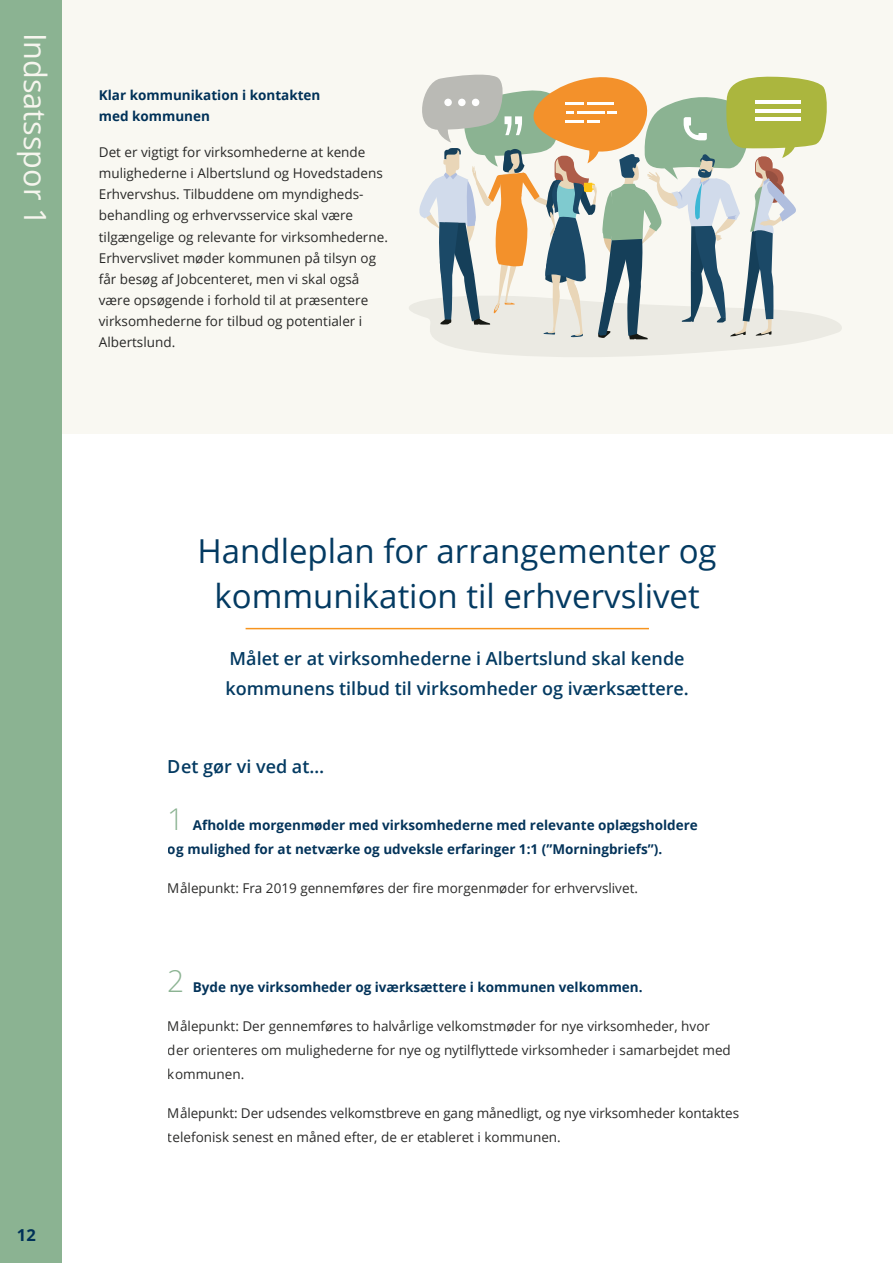
<style>
.page{position:relative;width:893px;height:1263px;background:#fff}
.page>*{position:absolute;margin:0;border:0;box-sizing:border-box;transform-origin:0 0}
.t1{font:33px/45px "Open Sans";color:#003860;text-align:center}
.t2{font:30.6px "Open Sans";color:#f6f5ee}
.t3{font:300 30px "Open Sans";color:#8bb392}
.t4{font:600 18px/30px "Open Sans";color:#003860}
.t5{font:700 16.5px "Open Sans";color:#003158}
.t6{font:13.5px/21px "Open Sans";color:#282827}
.t7{font:700 13.5px/21px "Open Sans";color:#003158}
</style>
<div class="page">
<div style="left:0;top:0;width:893px;height:434px;background:#f9f8f2"></div>
<svg style="left:409px;top:74px;width:433px;height:283px"></svg>
<hr style="left:755px;top:100px;width:45px;height:4px;background:#fff">
<hr style="left:755px;top:109px;width:45px;height:3px;background:#fff">
<hr style="left:755px;top:118px;width:45px;height:3px;background:#fff">
<hr style="left:246px;top:628px;width:403px;height:1px;background:#f7941e">
<div style="left:0;top:0;width:62px;height:1263px;background:#8bb392"></div>
<h2 class="t2" style="left:56px;top:33px;width:195px;rotate:90deg">Indsatsspor 1</h2>
<p class="t7" style="left:99px;top:85px;width:223px">Klar kommunikation i kontakten med kommunen</p>
<p class="t6" style="left:99px;top:142px;width:289px">Det er vigtigt for virksomhederne at kende mulighederne i Albertslund og Hovedstadens Erhvervshus. Tilbuddene om myndigheds&shy;behandling og erhvervsservice skal være tilgængelige og relevante for virksomhederne.<br>Erhvervslivet møder kommunen på tilsyn og får besøg af Jobcenteret, men vi skal også være opsøgende i forhold til at præsentere virksomhederne for tilbud og potentialer i Albertslund.</p>
<p class="t5" style="left:17px;top:1223px;width:20px">12</p>
<h1 class="t1" style="left:198px;top:528px;width:521px">Handleplan for arrangementer og kommunikation til erhvervslivet</h1>
<h3 class="t4" style="left:225px;top:643px;width:465px">Målet er at virksomhederne i Albertslund skal kende kommunens tilbud til virksomheder og iværksættere.</h3>
<h3 class="t4" style="left:168px;top:751px;width:158px">Det gør vi ved at…</h3>
<h3 class="t3" style="left:168px;top:799px;width:19px">1</h3>
<p class="t7" style="left:168px;top:813px;width:531px;line-height:24px;text-indent:25px">Afholde morgenmøder med virksomhederne med relevante oplægsholdere og mulighed for at netværke og udveksle erfaringer 1:1 (”Morningbriefs”).</p>
<p class="t6" style="left:168px;top:877px;width:472px">Målepunkt: Fra 2019 gennemføres der fire morgenmøder for erhvervslivet.</p>
<h3 class="t3" style="left:168px;top:961px;width:19px">2</h3>
<p class="t7" style="left:193px;top:976px;width:451px">Byde nye virksomheder og iværksættere i kommunen velkommen.</p>
<p class="t6" style="left:168px;top:1014px;width:564px;line-height:24px">Målepunkt: Der gennemføres to halvårlige velkomstmøder for nye virksomheder, hvor der orienteres om mulighederne for nye og nytilflyttede virksomheder i samarbejdet med kommunen.</p>
<p class="t6" style="left:168px;top:1101px;width:573px;line-height:24px">Målepunkt: Der udsendes velkomstbreve en gang månedligt, og nye virksomheder kontaktes telefonisk senest en måned efter, de er etableret i kommunen.</p>
</div>
